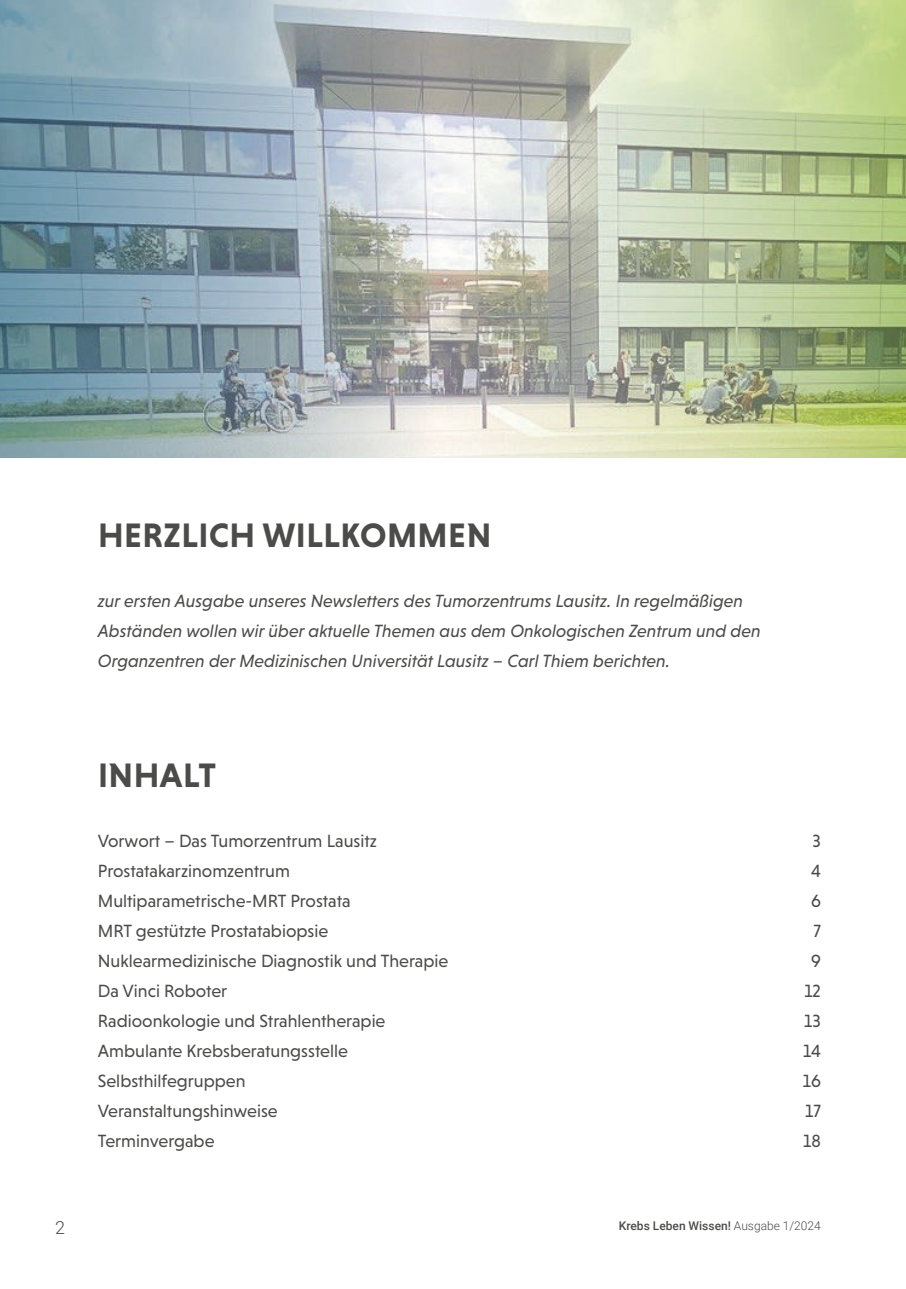
<style>
.page{position:relative;width:906px;height:1289px;background:#fff}
.page>*{position:absolute;margin:0;border:0;box-sizing:border-box;transform-origin:0 0}
.t1{font:700 34.5px "Niveau Grotesk";letter-spacing:.015em;color:#4b4b4a}
.t2{font:18px "Niveau Grotesk";color:#4b4b4a}
.t3{font:italic 18px/30px "Niveau Grotesk";color:#4b4b4a}
.t4{font:300 18px "Roboto";color:#4b4b4a}
.t5{font:500 12px "Roboto";color:#4b4b4a}
.s1{font-weight:300}
</style>
<div class="page">
<img style="left:0;top:0;width:906px;height:457px">
<h1 class="t1" style="left:98px;top:516px;width:395px">HERZLICH WILLKOMMEN</h1>
<p class="t3" style="left:98px;top:587px;width:664px">zur ersten Ausgabe unseres Newsletters des Tumorzentrums Lausitz. In regelmäßigen<br>Ab ständen wollen wir über aktuelle Themen aus dem Onkologischen Zentrum und den<br>Organzentren der Medizinischen Universität Lausitz – Carl Thiem berichten.</p>
<h1 class="t1" style="left:98px;top:756px;width:120px">INHALT</h1>
<p class="t2" style="left:98px;top:831px;width:281px">Vorwort – Das Tumorzentrum Lausitz</p>
<p class="t2" style="left:812px;top:831px;width:10px">3</p>
<p class="t2" style="left:98px;top:861px;width:194px">Prostatakarzinomzentrum</p>
<p class="t2" style="left:811px;top:861px;width:11px">4</p>
<p class="t2" style="left:98px;top:891px;width:254px">Multiparametrische-MRT Prostata</p>
<p class="t2" style="left:811px;top:891px;width:11px">6</p>
<p class="t2" style="left:98px;top:921px;width:232px">MRT gestützte Prostatabiopsie</p>
<p class="t2" style="left:813px;top:921px;width:9px">7</p>
<p class="t2" style="left:98px;top:951px;width:352px">Nuklearmedizinische Diagnostik und Therapie</p>
<p class="t2" style="left:811px;top:951px;width:11px">9</p>
<p class="t2" style="left:98px;top:981px;width:131px">Da Vinci Roboter</p>
<p class="t2" style="left:804px;top:981px;width:18px">12</p>
<p class="t2" style="left:98px;top:1011px;width:289px">Radioonkologie und Strahlentherapie</p>
<p class="t2" style="left:804px;top:1011px;width:18px">13</p>
<p class="t2" style="left:98px;top:1041px;width:252px">Ambulante Krebsberatungsstelle</p>
<p class="t2" style="left:803px;top:1041px;width:19px">14</p>
<p class="t2" style="left:98px;top:1071px;width:149px">Selbsthilfegruppen</p>
<p class="t2" style="left:803px;top:1071px;width:20px">16</p>
<p class="t2" style="left:98px;top:1101px;width:181px">Veranstaltungshinweise</p>
<p class="t2" style="left:805px;top:1101px;width:17px">17</p>
<p class="t2" style="left:98px;top:1131px;width:118px">Terminvergabe</p>
<p class="t2" style="left:803px;top:1131px;width:19px">18</p>
<p class="t4" style="left:55px;top:1219px;width:11px">2</p>
<p class="t5" style="left:619px;top:1218px;width:204px">Krebs Leben Wissen! <span class="s1">Ausgabe 1/2024</span></p>
</div>
